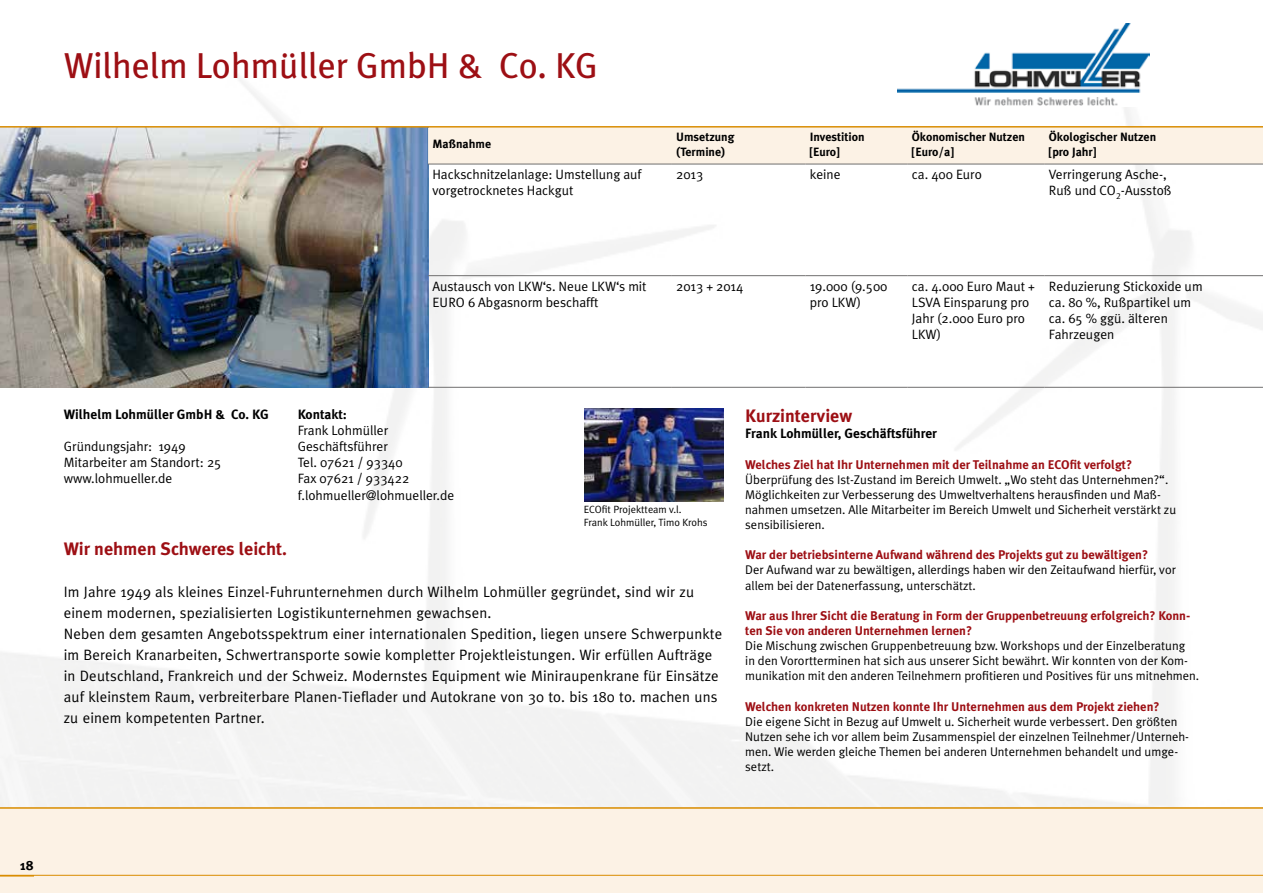
<style>
.page{position:relative;width:1263px;height:893px;background:#fff}
.page>*{position:absolute;margin:0;border:0;box-sizing:border-box;transform-origin:0 0}
.t1{font:36px "Meta Plus";color:#9d0f14}
.t2{font:700 18px "Meta Plus";color:#9d0f14}
.t3{font:15px/21px "Meta Plus Normal";letter-spacing:.01em;color:#000}
.t4{font:13.5px/16.2px "Meta Plus Normal";color:#000}
.t5{font:700 13.5px "Meta Plus";color:#000}
.t6{font:12.6px/15.1px "Meta Plus Normal";color:#000}
.t7{font:700 12.6px/15.1px "Meta Plus";color:#9d0f14}
.t8{font:700 12px/14.4px "Meta Plus";color:#000}
.t9{font:10.5px/12.6px "Meta Plus Normal";color:#000}
</style>
<div class="page">
<img style="left:0;top:165px;width:1263px;height:642px">
<img style="left:0;top:128px;width:428px;height:259px">
<img style="left:584px;top:408px;width:140px;height:93px">
<div style="left:428px;top:128px;width:835px;height:36px;background:#fcf2e5"></div>
<hr style="left:428px;top:164px;width:244px;height:1px;background:#706f6f">
<hr style="left:672px;top:164px;width:133px;height:1px;background:#706f6f">
<hr style="left:805px;top:164px;width:103px;height:1px;background:#706f6f">
<hr style="left:908px;top:164px;width:137px;height:1px;background:#706f6f">
<hr style="left:1045px;top:164px;width:218px;height:1px;background:#706f6f">
<hr style="left:428px;top:275px;width:244px;height:1px;background:#706f6f">
<hr style="left:672px;top:275px;width:133px;height:1px;background:#706f6f">
<hr style="left:805px;top:275px;width:103px;height:1px;background:#706f6f">
<hr style="left:908px;top:275px;width:137px;height:1px;background:#706f6f">
<hr style="left:1045px;top:275px;width:218px;height:1px;background:#706f6f">
<hr style="left:428px;top:387px;width:244px;height:1px;background:#706f6f">
<hr style="left:672px;top:387px;width:133px;height:1px;background:#706f6f">
<hr style="left:805px;top:387px;width:103px;height:1px;background:#706f6f">
<hr style="left:908px;top:387px;width:137px;height:1px;background:#706f6f">
<hr style="left:1045px;top:387px;width:218px;height:1px;background:#706f6f">
<svg style="left:0;top:23px;width:1263px;height:105px"></svg>
<div style="left:0;top:807px;width:1263px;height:86px;background:#fcf2e5"></div>
<hr style="left:0;top:875px;width:1263px;height:1px;background:#d98c00">
<h1 class="t1" style="left:64px;top:45px;width:535px">Wilhelm Lohmüller GmbH &amp; Co. KG</h1>
<p class="t8" style="left:432px;top:137px;width:60px">Maßnahme</p>
<p class="t8" style="left:676px;top:130px;width:60px">Umsetzung (Termine)</p>
<p class="t8" style="left:810px;top:130px;width:56px">Investition [Euro]</p>
<p class="t8" style="left:912px;top:130px;width:115px">Ökonomischer Nutzen [Euro/a]</p>
<p class="t8" style="left:1049px;top:130px;width:109px">Ökologischer Nutzen [pro Jahr]</p>
<p class="t4" style="left:432px;top:166px;width:211px">Hackschnitzelanlage: Umstellung auf vorgetrocknetes Hackgut</p>
<p class="t4" style="left:676px;top:166px;width:29px">2013</p>
<p class="t4" style="left:810px;top:166px;width:32px">keine</p>
<p class="t4" style="left:912px;top:166px;width:71px">ca. 400 Euro</p>
<p class="t4" style="left:1049px;top:166px;width:124px">Verringerung Asche-,<br>Ruß und CO<sub>2</sub>-Ausstoß</p>
<p class="t4" style="left:432px;top:278px;width:216px">Austausch von LKW‘s. Neue LKW‘s mit<br>EURO 6 Abgasnorm beschafft</p>
<p class="t4" style="left:676px;top:278px;width:69px">2013 + 2014</p>
<p class="t4" style="left:810px;top:278px;width:79px">19.000 (9.500 pro LKW)</p>
<p class="t4" style="left:912px;top:278px;width:124px">ca. 4.000 Euro Maut +<br>LSVA Einsparung pro<br>Jahr (2.000 Euro pro<br>LKW)</p>
<p class="t4" style="left:1049px;top:278px;width:155px">Reduzierung Stickoxide um ca. 80 %, Rußpartikel um ca. 65 % ggü. älteren<br>Fahrzeugen</p>
<p class="t5" style="left:64px;top:406px;width:207px">Wilhelm Lohmüller GmbH &amp; Co. KG</p>
<p class="t4" style="left:64px;top:438px;width:159px">Gründungsjahr: 1949<br>Mitarbeiter am Standort: 25 www.lohmueller.de</p>
<p class="t5" style="left:298px;top:406px;width:51px">Kontakt:</p>
<p class="t4" style="left:298px;top:422px;width:158px">Frank Lohmüller<br>Geschäftsführer<br>Tel. 07621 / 93340<br>Fax 07621 / 933422 f.lohmueller@lohmueller.de</p>
<p class="t9" style="left:584px;top:503px;width:125px">ECOfit Projektteam v.l.<br>Frank Lohmüller, Timo Krohs</p>
<h2 class="t2" style="left:64px;top:538px;width:225px">Wir nehmen Schweres leicht.</h2>
<p class="t3" style="left:64px;top:581px;width:660px">Im Jahre 1949 als kleines Einzel-Fuhrunternehmen durch Wilhelm Lohmüller gegründet, sind wir zu einem modernen, spezialisierten Logistikunternehmen gewachsen.<br>Neben dem gesamten Angebotsspektrum einer internationalen Spedition, liegen unsere Schwerpunkte im Bereich Kranarbeiten, Schwertransporte sowie kompletter Projektleistungen. Wir erfüllen Aufträge in Deutschland, Frankreich und der Schweiz. Modernstes Equipment wie Miniraupenkrane für Einsätze auf kleinstem Raum, verbreiterbare Planen-Tieflader und Autokrane von 30 to. bis 180 to. machen uns zu einem kompetenten Partner.</p>
<h2 class="t2" style="left:745px;top:405px;width:109px">Kurzinterview</h2>
<p class="t5" style="left:745px;top:426px;width:193px">Frank Lohmüller, Geschäftsführer</p>
<p class="t7" style="left:745px;top:457px;width:388px">Welches Ziel hat Ihr Unternehmen mit der Teilnahme an ECOfit verfolgt?</p>
<p class="t6" style="left:745px;top:472px;width:432px">Überprüfung des Ist-Zustand im Bereich Umwelt. „Wo steht das Unternehmen?“.<br>Möglichkeiten zur Verbesserung des Umweltverhaltens herausfinden und Maß&shy;nahmen umsetzen. Alle Mitarbeiter im Bereich Umwelt und Sicherheit verstärkt zu sensibilisieren.</p>
<p class="t7" style="left:745px;top:547px;width:404px">War der betriebsinterne Aufwand während des Projekts gut zu bewältigen?</p>
<p class="t6" style="left:745px;top:562px;width:432px">Der Aufwand war zu bewältigen, allerdings haben wir den Zeitaufwand hierfür, vor allem bei der Datenerfassung, unterschätzt.</p>
<p class="t7" style="left:745px;top:608px;width:447px">War aus Ihrer Sicht die Beratung in Form der Gruppenbetreuung erfolgreich? Konn&shy;ten Sie von anderen Unternehmen lernen?</p>
<p class="t6" style="left:745px;top:638px;width:455px">Die Mischung zwischen Gruppenbetreuung bzw. Workshops und der Einzelberatung<br>in den Vorortterminen hat sich aus unserer Sicht bewährt. Wir konnten von der Kom&shy;munikation mit den anderen Teilnehmern profitieren und Positives für uns mitnehmen.</p>
<p class="t7" style="left:745px;top:698px;width:416px">Welchen konkreten Nutzen konnte Ihr Unternehmen aus dem Projekt ziehen?</p>
<p class="t6" style="left:745px;top:713px;width:445px">Die eigene Sicht in Bezug auf Umwelt u. Sicherheit wurde verbessert. Den größten Nutzen sehe ich vor allem beim Zusammenspiel der einzelnen Teilnehmer/Unterneh&shy;men. Wie werden gleiche Themen bei anderen Unternehmen behandelt und umge&shy;setzt.</p>
<p class="t5" style="left:20px;top:857px;width:15px">18</p>
</div>
